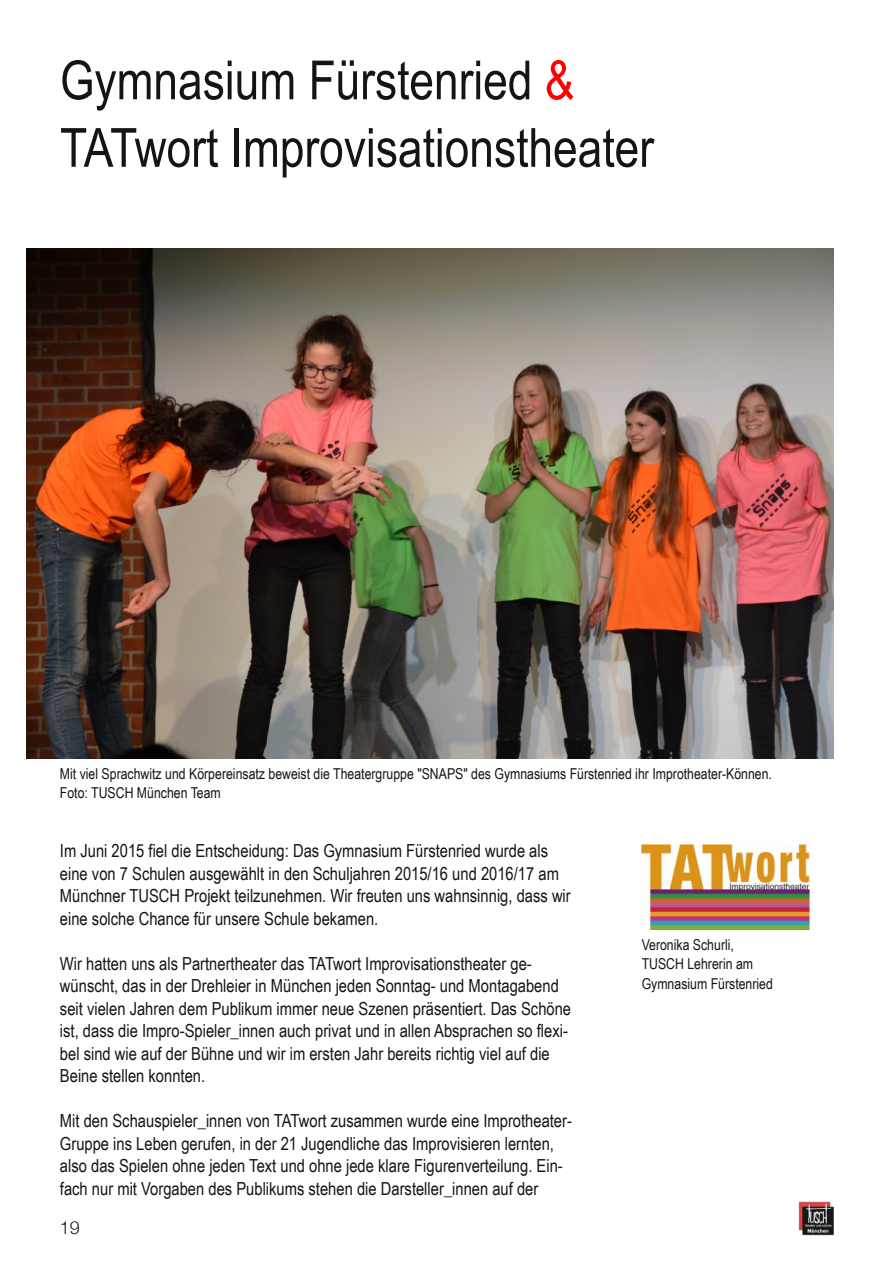
<style>
.page{position:relative;width:893px;height:1263px;background:#fff}
.page>*{position:absolute;margin:0;border:0;box-sizing:border-box;transform-origin:0 0}
.t1{font:54px/67.5px "Arial Narrow";color:#161413}
.t2{font:18px/22.5px "Arial Narrow";color:#161413}
.t3{font:300 18px "Helvetica Neue";color:#161413}
.t4{font:15px/19.5px "Arial Narrow";color:#161413}
.s1{color:#f00}
</style>
<div class="page">
<img style="left:27px;top:248px;width:806px;height:511px">
<img style="left:642px;top:844px;width:167px;height:85px">
<img style="left:798px;top:1201px;width:36px;height:35px">
<h1 class="t1" style="left:60px;top:46px;width:596px">Gymnasium Fürstenried <span class="s1">&amp;<br></span>TATwort Improvisationstheater</h1>
<p class="t4" style="left:60px;top:763px;width:714px">Mit viel Sprachwitz und Körpereinsatz beweist die Theatergruppe "SNAPS" des Gymnasiums Fürstenried ihr Improtheater-Können.<br>Foto: TUSCH München Team</p>
<p class="t2" style="left:60px;top:839px;width:512px">Im Juni 2015 fiel die Entscheidung: Das Gymnasium Fürstenried wurde als eine von 7 Schulen ausgewählt in den Schuljahren 2015/16 und 2016/17 am Münchner TUSCH Projekt teilzunehmen. Wir freuten uns wahnsinnig, dass wir eine solche Chance für unsere Schule bekamen.</p>
<p class="t2" style="left:60px;top:952px;width:513px">Wir hatten uns als Partnertheater das TATwort Improvisationstheater ge&shy;wünscht, das in der Drehleier in München jeden Sonntag- und Montagabend seit vielen Jahren dem Publikum immer neue Szenen präsentiert. Das Schöne ist, dass die Impro-Spieler_innen auch privat und in allen Absprachen so flexi&shy;bel sind wie auf der Bühne und wir im ersten Jahr bereits richtig viel auf die Beine stellen konnten.</p>
<p class="t2" style="left:60px;top:1109px;width:514px">Mit den Schauspieler_innen von TATwort zusammen wurde eine Improtheater-Gruppe ins Leben gerufen, in der 21 Jugendliche das Improvisieren lernten, also das Spielen ohne jeden Text und ohne jede klare Figurenverteilung. Ein&shy;fach nur mit Vorgaben des Publikums stehen die Darsteller_innen auf der</p>
<p class="t3" style="left:60px;top:1217px;width:22px">19</p>
<p class="t4" style="left:642px;top:935px;width:133px">Veronika Schurli,<br>TUSCH Lehrerin am<br>Gymnasium Fürstenried</p>
</div>
